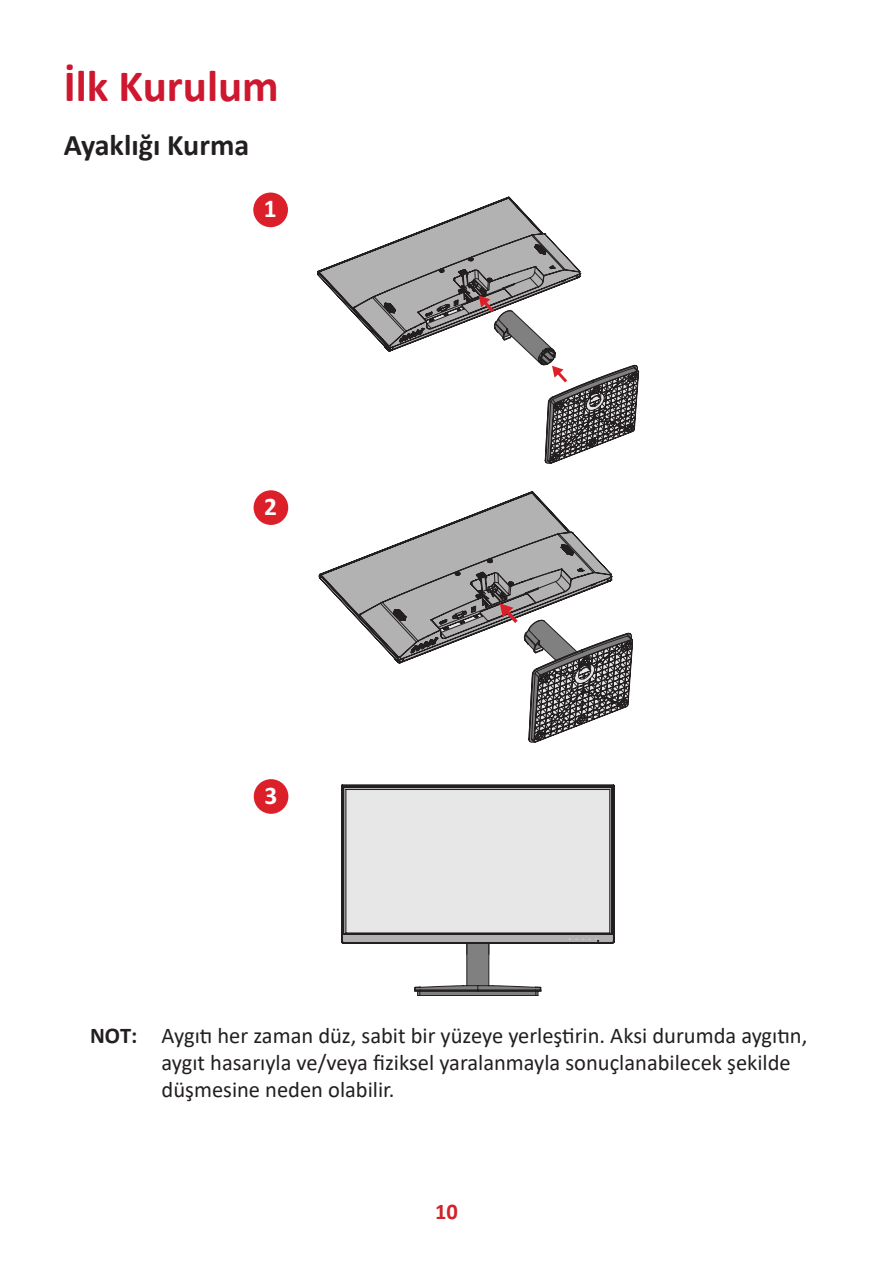
<style>
.page{position:relative;width:893px;height:1263px;background:#fff}
.page>*{position:absolute;margin:0;border:0;box-sizing:border-box;transform-origin:0 0}
.t1{font:700 45px "Calibri";color:#ce182f}
.t2{font:700 30px "Calibri";color:#231f20}
.t3{font:700 25.35px "Calibri";color:#fff}
.t4{font:22.5px/27px "Calibri";color:#231f20}
.t5{font:700 22.5px "Calibri";color:#d1232a}
.s1{font-weight:700}
</style>
<div class="page">
<div style="left:253px;top:193px;width:35px;height:34px;background:#dc2029;border-radius:50%"></div>
<svg style="left:317px;top:197px;width:322px;height:266px"></svg>
<div style="left:254px;top:490px;width:34px;height:35px;background:#dc2029;border-radius:50%"></div>
<svg style="left:318px;top:558px;width:41px;height:63px"></svg>
<svg style="left:359px;top:492px;width:274px;height:251px"></svg>
<div style="left:254px;top:779px;width:34px;height:35px;background:#dc2029;border-radius:50%"></div>
<svg style="left:341px;top:785px;width:273px;height:210px"></svg>
<h1 class="t1" style="left:64px;top:54px;width:217px">İlk Kurulum</h1>
<h2 class="t2" style="left:64px;top:124px;width:187px">Ayaklığı Kurma</h2>
<p class="t3" style="left:264px;top:191px;width:14px">1</p>
<p class="t3" style="left:264px;top:489px;width:14px">2</p>
<p class="t3" style="left:264px;top:778px;width:14px">3</p>
<p class="t4" style="left:162px;top:1022px;width:647px;text-indent:-71px"><span class="s1">NOT:</span> Aygıtı her zaman düz, sabit bir yüzeye yerleştirin. Aksi durumda aygıtın, aygıt hasarıyla ve/veya fiziksel yaralanmayla sonuçlanabilecek şekilde düşmesine neden olabilir.</p>
<p class="t5" style="left:435px;top:1196px;width:24px">10</p>
</div>
